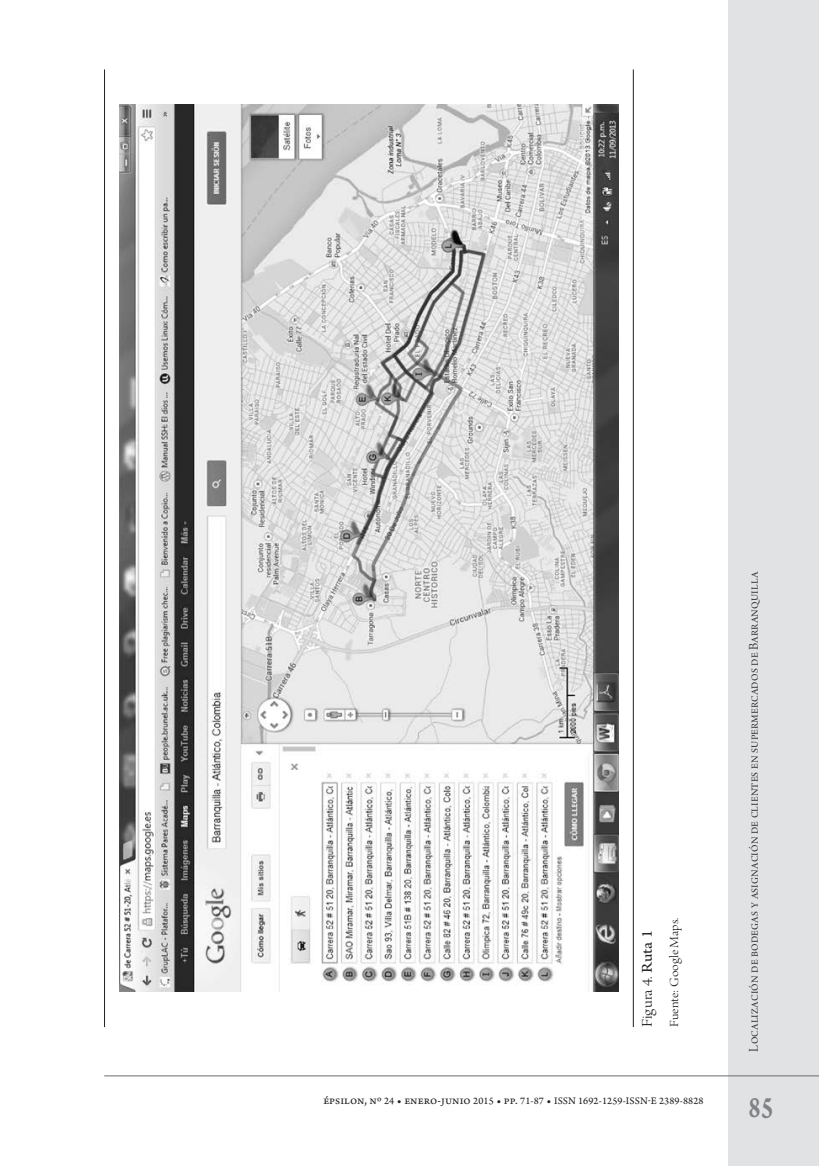
<style>
.page{position:relative;width:819px;height:1166px;background:#fff}
.page>*{position:absolute;margin:0;border:0;box-sizing:border-box;transform-origin:0 0}
.t1{font:31.5px "Arno Pro Smbd Caption";color:#808285;scale:.75 1}
._21Tif_graf{font:15.75px "Arno Pro Light Display";color:#231f20;scale:1.1 1}
.t2{font:14px "Arno Pro Light Display";letter-spacing:.015em;color:#231f20}
._17Fte_Cuad{font:13.12px "Arno Pro Light Display";letter-spacing:-.01em;color:#231f20;scale:1.1 1}
.t3{font:10.5px "Arno Pro Sm Text";letter-spacing:.01em;color:#231f20}
.s1{font-family:"Arno Pro"}
.s2{font-size:12.25px}
</style>
<div class="page">
<div style="left:728px;top:0;width:91px;height:1166px;background:#e1e2e4"></div>
<hr style="left:104px;top:1075px;width:715px;height:1px;background:#6c6d70">
<hr style="left:104px;top:69px;width:1px;height:958px;background:#231f20">
<hr style="left:633px;top:69px;width:1px;height:958px;background:#231f20">
<img style="left:119px;top:105px;width:499px;height:887px">
<p class="_21Tif_graf" style="left:638px;top:1027px;width:90px;rotate:-90deg">Figura 4. <span class="s1">Ruta 1</span></p>
<p class="_17Fte_Cuad" style="left:667px;top:1027px;width:101px;rotate:-90deg">Fuente: Google Maps.</p>
<p class="t3" style="left:323px;top:1094px;width:381px"><span class="s2">épsilon, nº</span> 24 <span class="s2">• enero-junio</span> 2015 <span class="s2">• pp.</span> 71-87 <span class="s2">•</span> ISSN 1692-1259-ISSN-E 2389-8828</p>
<p class="t2" style="left:746px;top:1052px;width:481px;rotate:-90deg">Localización de bodegas y asignación de clientes en supermercados de Barranquilla</p>
<h1 class="t1" style="left:748px;top:1088px;width:34px">85</h1>
</div>
